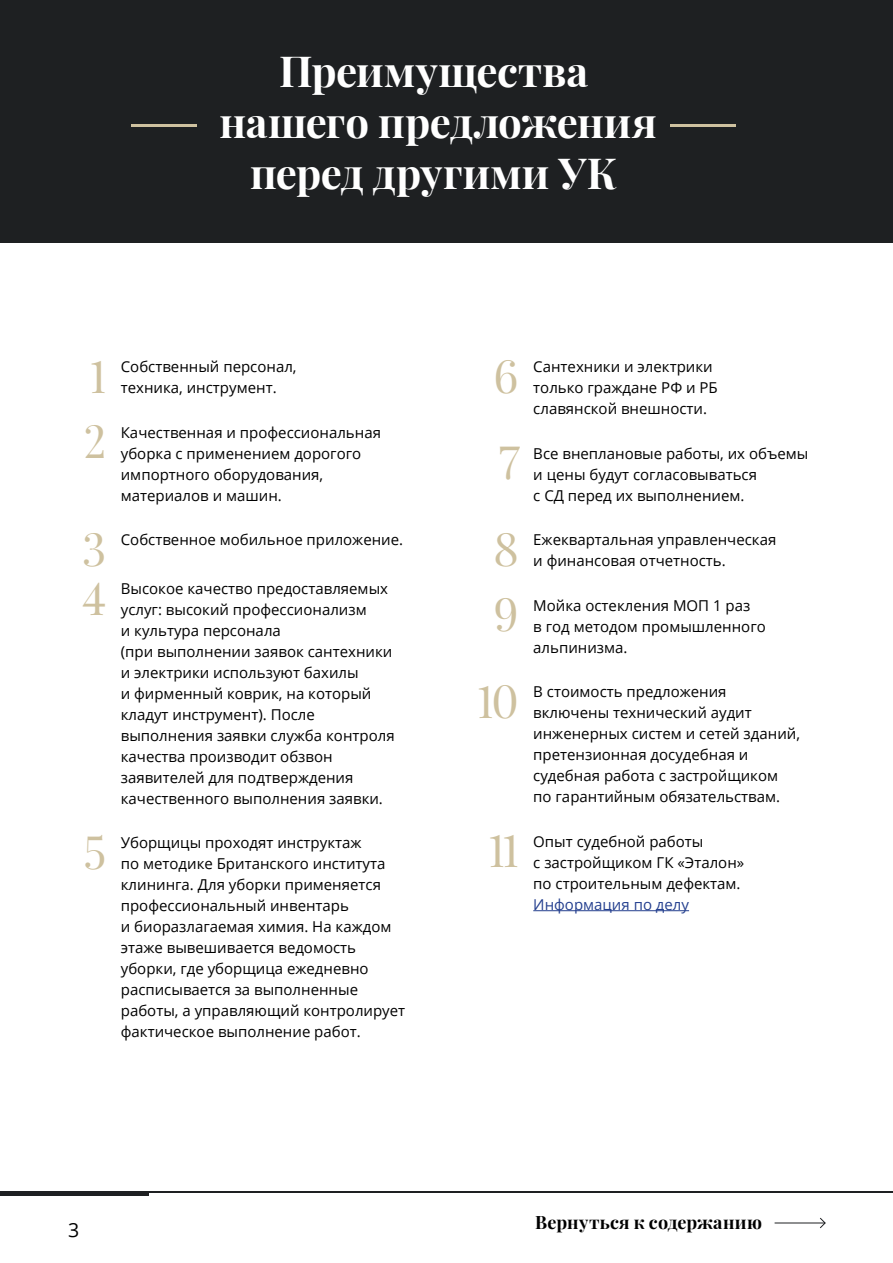
<style>
.page{position:relative;width:893px;height:1263px;background:#fff}
.page>*{position:absolute;margin:0;border:0;box-sizing:border-box;transform-origin:0 0}
.t1{font:45px "Playfair Display";color:#cec19f}
.t2{font:700 42px/51px "Playfair Display";letter-spacing:-.01em;color:#fff;text-align:center}
.t3{font:19.5px "Open Sans";color:#000}
.t4{font:700 18px "Playfair Display";letter-spacing:.01em;color:#000}
.t5{font:15px/21px "Open Sans";color:#000}
.t6{font:15px "Open Sans";color:#25408f}
.s1{font-size:21px;color:#cec19f}
</style>
<div class="page">
<hr style="left:0;top:1191px;width:893px;height:2px;background:#1e2022">
<div style="left:0;top:1191px;width:149px;height:5px;background:#1e2022"></div>
<hr style="left:775px;top:1222px;width:50px;height:1px;background:#1e2022">
<svg style="left:819px;top:1217px;width:7px;height:12px"></svg>
<hr style="left:533px;top:910px;width:156px;height:1px;background:#25408f">
<div style="left:0;top:0;width:893px;height:242px;background:#1e2022"></div>
<h2 class="t2" style="left:279px;top:42px;width:311px">Преимущества</h2>
<h2 class="t2" style="left:126px;top:93px;width:616px"><span class="s1">—</span> нашего предложения <span class="s1">— </span>перед другими УК</h2>
<h1 class="t1" style="left:90px;top:341px;width:18px">1</h1>
<p class="t5" style="left:121px;top:356px;width:177px">Собственный персонал, техника, инструмент.</p>
<h1 class="t1" style="left:84px;top:406px;width:24px">2</h1>
<p class="t5" style="left:121px;top:422px;width:262px">Качественная и профессиональная уборка с применением дорогого импортного оборудования, материалов и машин.</p>
<h1 class="t1" style="left:82px;top:514px;width:26px">3</h1>
<p class="t5" style="left:121px;top:529px;width:284px">Собственное мобильное приложение.</p>
<h1 class="t1" style="left:82px;top:562px;width:26px">4</h1>
<p class="t5" style="left:121px;top:578px;width:275px">Высокое качество предоставляемых услуг: высокий профессионализм<br>и культура персонала<br>(при выполнении заявок сантехники и электрики используют бахилы<br>и фирменный коврик, на который кладут инструмент). После выполнения заявки служба контроля качества производит обзвон заявителей для подтверждения качественного выполнения заявки.</p>
<h1 class="t1" style="left:84px;top:817px;width:24px">5</h1>
<p class="t5" style="left:121px;top:833px;width:286px">Уборщицы проходят инструктаж<br>по методике Британского института клининга. Для уборки применяется профессиональный инвентарь<br>и биоразлагаемая химия. На каждом этаже вывешивается ведомость уборки, где уборщица ежедневно расписывается за выполненные работы, а управляющий контролирует фактическое выполнение работ.</p>
<h1 class="t1" style="left:494px;top:341px;width:27px">6</h1>
<p class="t5" style="left:533px;top:356px;width:186px">Сантехники и электрики только граждане РФ и РБ славянской внешности.</p>
<h1 class="t1" style="left:499px;top:427px;width:23px">7</h1>
<p class="t5" style="left:533px;top:443px;width:277px">Все внеплановые работы, их объемы и цены будут согласовываться<br>с СД перед их выполнением.</p>
<h1 class="t1" style="left:493px;top:514px;width:27px">8</h1>
<p class="t5" style="left:533px;top:529px;width:245px">Ежеквартальная управленческая и финансовая отчетность.</p>
<h1 class="t1" style="left:494px;top:579px;width:27px">9</h1>
<p class="t5" style="left:533px;top:595px;width:234px">Мойка остекления МОП 1 раз<br>в год методом промышленного альпинизма.</p>
<h1 class="t1" style="left:478px;top:666px;width:43px">10</h1>
<p class="t5" style="left:533px;top:681px;width:268px">В стоимость предложения включены технический аудит инженерных систем и сетей зданий, претензионная досудебная и судебная работа с застройщиком по гарантийным обязательствам.</p>
<h1 class="t1" style="left:489px;top:815px;width:31px">11</h1>
<p class="t5" style="left:533px;top:831px;width:212px">Опыт судебной работы<br>с застройщиком ГК «Эталон» по строительным дефектам.</p>
<p class="t6" style="left:533px;top:896px;width:157px">Информация по делу</p>
<h3 class="t3" style="left:68px;top:1219px;width:13px">3</h3>
<p class="t4" style="left:535px;top:1208px;width:228px">Вернуться к содержанию</p>
</div>
